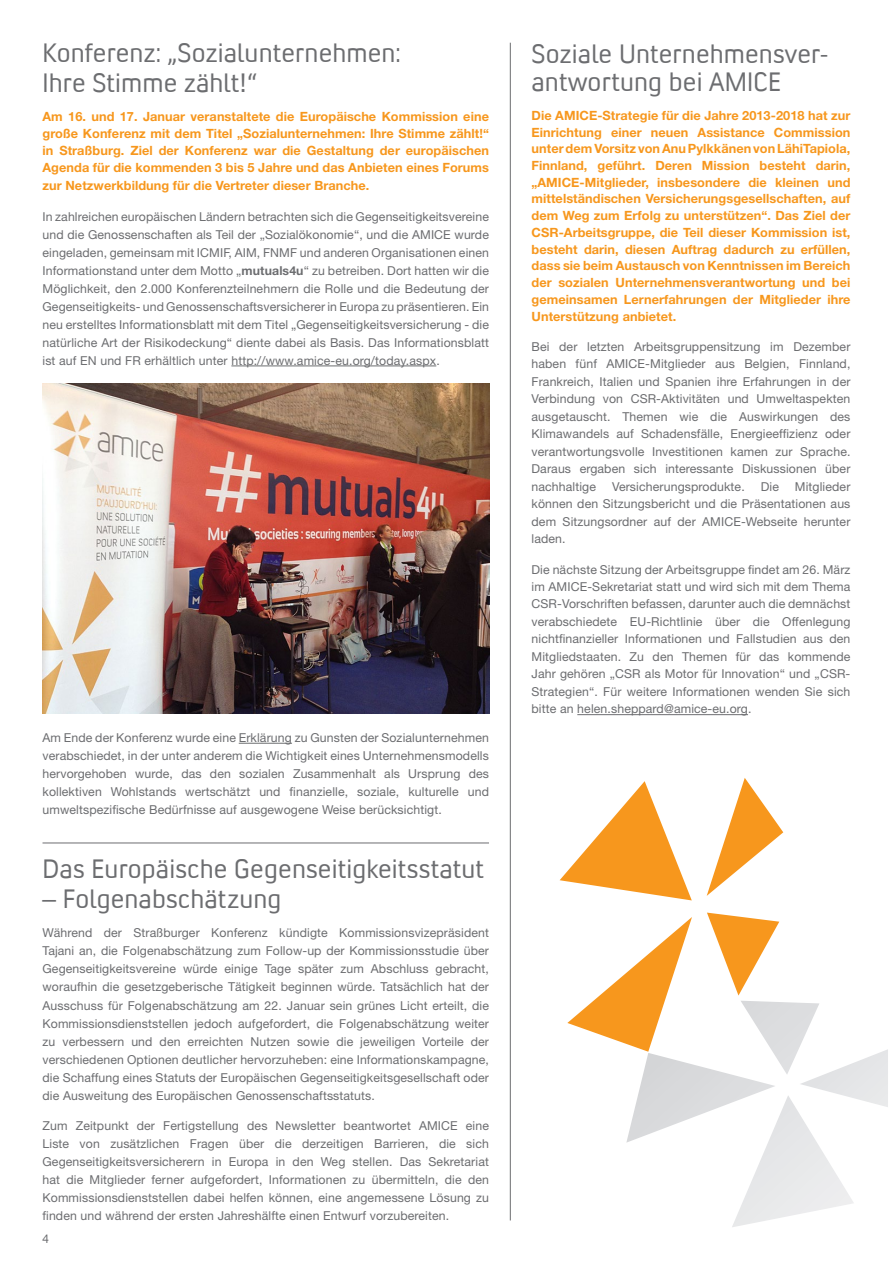
<style>
.page{position:relative;width:893px;height:1263px;background:#fff}
.page>*{position:absolute;margin:0;border:0;box-sizing:border-box;transform-origin:0 0}
.Amice_TITEL{font:27px/29.2px "Convection";letter-spacing:.005em;color:#6c6d70}
.Amice_TITEL_met_RULE{font:27px "Convection";letter-spacing:.005em;color:#6c6d70}
.Amice_ORANGE{font:700 12.75px/16.8px "Helvetica Neue LT Std";letter-spacing:.005em;color:#f7971d;text-align:justify}
.Amice_body_copy{font:12.3px/18px "Helvetica Neue LT Std";letter-spacing:.01em;color:#6c6d70;text-align:justify}
.t1{font:12.3px "Convection";color:#6c6d70}
.s1{font-weight:700}
</style>
<div class="page">
<hr style="left:510px;top:43px;width:1px;height:1177px;background:#6c6d70">
<hr style="left:231px;top:366px;width:205px;height:1px;background:#6c6d70">
<hr style="left:239px;top:743px;width:53px;height:1px;background:#6c6d70">
<hr style="left:43px;top:842px;width:446px;height:1px;background:#6c6d70">
<hr style="left:577px;top:714px;width:171px;height:1px;background:#6c6d70">
<svg style="left:559px;top:781px;width:133px;height:119px"></svg>
<svg style="left:707px;top:778px;width:76px;height:118px"></svg>
<svg style="left:567px;top:912px;width:321px;height:315px"></svg>
<img style="left:43px;top:383px;width:446px;height:330px">
<p class="Amice_TITEL" style="left:43px;top:37px;width:360px">Konferenz: „Sozialunternehmen:<br>Ihre Stimme zählt!“</p>
<p class="Amice_ORANGE" style="left:43px;top:107px;width:448px;line-height:17.2px">Am 16. und 17. Januar veranstaltete die Europäische Kommission eine große Konferenz mit dem Titel „Sozialunternehmen: Ihre Stimme zählt!“ in Straßburg. Ziel der Konferenz war die Gestaltung der europäischen Agenda für die kommenden 3 bis 5 Jahre und das Anbieten eines Forums zur Netzwerkbildung für die Vertreter dieser Branche.</p>
<p class="Amice_body_copy" style="left:43px;top:207px;width:448px">In zahlreichen europäischen Ländern betrachten sich die Gegenseitigkeitsvereine und die Genossenschaften als Teil der „Sozialökonomie“, und die AMICE wurde eingeladen, gemeinsam mit ICMIF, AIM, FNMF und anderen Organisationen einen Informationstand unter dem Motto „<span class="s1">mutuals4u</span>“ zu betreiben. Dort hatten wir die Möglichkeit, den 2.000 Konferenzteilnehmern die Rolle und die Bedeutung der Gegenseitigkeits- und Genossenschaftsversicherer in Europa zu präsentieren. Ein neu erstelltes Informationsblatt mit dem Titel „Gegenseitigkeitsversicherung - die natürliche Art der Risikodeckung“ diente dabei als Basis. Das Informationsblatt ist auf EN und FR erhältlich unter http://www.amice-eu.org/today.aspx.</p>
<p class="Amice_body_copy" style="left:43px;top:728px;width:448px">Am Ende der Konferenz wurde eine Erklärung zu Gunsten der Sozialunternehmen verabschiedet, in der unter anderem die Wichtigkeit eines Unternehmensmodells hervorgehoben wurde, das den sozialen Zusammenhalt als Ursprung des kollektiven Wohlstands wertschätzt und finanzielle, soziale, kulturelle und umweltspezifische Bedürfnisse auf ausgewogene Weise berücksichtigt.</p>
<p class="Amice_TITEL_met_RULE" style="left:43px;top:852px;width:443px">Das Europäische Gegenseitigkeitsstatut</p>
<p class="Amice_TITEL_met_RULE" style="left:43px;top:881px;width:240px">– Folgenabschätzung</p>
<p class="Amice_body_copy" style="left:43px;top:924px;width:448px">Während der Straßburger Konferenz kündigte Kommissionsvizepräsident Tajani an, die Folgenabschätzung zum Follow-up der Kommissionsstudie über Gegenseitigkeitsvereine würde einige Tage später zum Abschluss gebracht, woraufhin die gesetzgeberische Tätigkeit beginnen würde. Tatsächlich hat der Ausschuss für Folgenabschätzung am 22. Januar sein grünes Licht erteilt, die Kommissionsdienststellen jedoch aufgefordert, die Folgenabschätzung weiter zu verbessern und den erreichten Nutzen sowie die jeweiligen Vorteile der verschiedenen Optionen deutlicher hervorzuheben: eine Informationskampagne, die Schaffung eines Statuts der Europäischen Gegenseitigkeitsgesellschaft oder die Ausweitung des Europäischen Genossenschaftsstatuts.</p>
<p class="Amice_body_copy" style="left:43px;top:1117px;width:448px">Zum Zeitpunkt der Fertigstellung des Newsletter beantwortet AMICE eine Liste von zusätzlichen Fragen über die derzeitigen Barrieren, die sich Gegenseitigkeitsversicherern in Europa in den Weg stellen. Das Sekretariat hat die Mitglieder ferner aufgefordert, Informationen zu übermitteln, die den Kommissionsdienststellen dabei helfen können, eine angemessene Lösung zu finden und während der ersten Jahreshälfte einen Entwurf vorzubereiten.</p>
<p class="t1" style="left:43px;top:1231px;width:8px">4</p>
<p class="Amice_TITEL" style="left:531px;top:38px;width:298px;line-height:28.8px">Soziale Unternehmensver&shy;antwortung bei AMICE</p>
<p class="Amice_ORANGE" style="left:531px;top:107px;width:320px">Die AMICE-Strategie für die Jahre 2013-2018 hat zur Einrichtung einer neuen Assistance Commission unter dem Vorsitz von Anu Pylkkänen von LähiTapiola, Finnland, geführt. Deren Mission besteht darin, „AMICE-Mitglieder, insbesondere die kleinen und mittelständischen Versicherungsgesellschaften, auf dem Weg zum Erfolg zu unterstützen“. Das Ziel der CSR-Arbeitsgruppe, die Teil dieser Kommission ist, besteht darin, diesen Auftrag dadurch zu erfüllen, dass sie beim Austausch von Kenntnissen im Bereich der sozialen Unternehmensverantwortung und bei gemeinsamen Lernerfahrungen der Mitglieder ihre Unterstützung anbietet.</p>
<p class="Amice_body_copy" style="left:531px;top:338px;width:320px;line-height:17.5px">Bei der letzten Arbeitsgruppensitzung im Dezember haben fünf AMICE-Mitglieder aus Belgien, Finnland, Frankreich, Italien und Spanien ihre Erfahrungen in der Verbindung von CSR-Aktivitäten und Umweltaspekten ausgetauscht. Themen wie die Auswirkungen des Klimawandels auf Schadensfälle, Energieeffizienz oder verantwortungsvolle Investitionen kamen zur Sprache.<br>Daraus ergaben sich interessante Diskussionen über nachhaltige</p>
<p class="Amice_body_copy" style="left:531px;top:477px;width:320px;line-height:17.5px;text-indent:263px">Mitglieder können den Sitzungsbericht und die Präsentationen aus dem Sitzungsordner auf der AMICE-Webseite herunter laden.</p>
<p class="Amice_body_copy" style="left:531px;top:560px;width:320px;line-height:17.5px">Die nächste Sitzung der Arbeitsgruppe findet am 26. März im AMICE-Sekretariat statt und wird sich mit dem Thema CSR-Vorschriften befassen, darunter auch die demnächst verabschiedete EU-Richtlinie über die Offenlegung nichtfinanzieller Informationen und Fallstudien aus den Mitgliedstaaten. Zu den Themen für das kommende Jahr gehören „CSR als Motor für Innovation“ und „CSR-Strategien“. Für weitere Informationen wenden Sie sich bitte an helen.sheppard@amice-eu.org.</p>
<p class="Amice_body_copy" style="left:612px;top:477px;width:134px">Versicherungsprodukte.</p>
<p class="Amice_body_copy" style="left:761px;top:477px;width:20px">Die</p>
</div>
